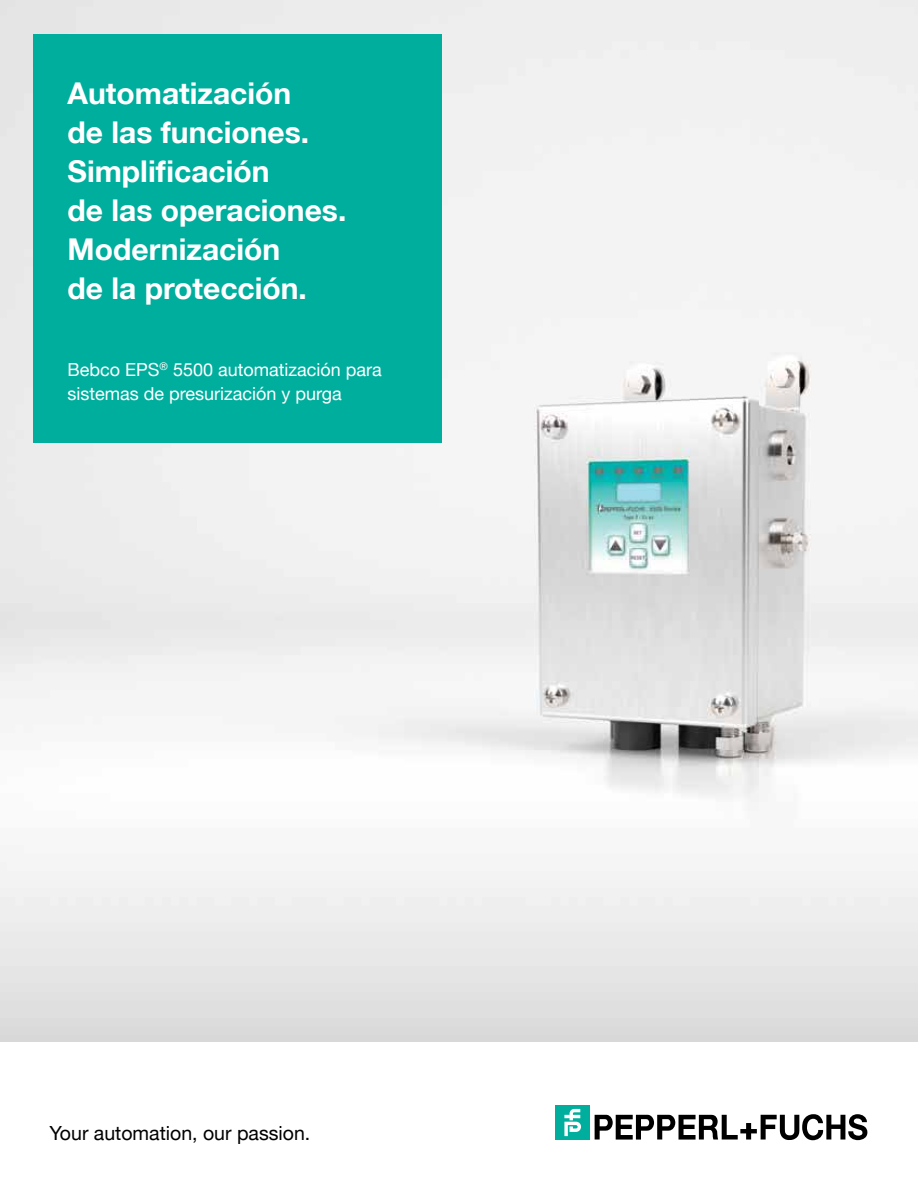
<style>
.page{position:relative;width:918px;height:1188px;background:#fff}
.page>*{position:absolute;margin:0;border:0;box-sizing:border-box;transform-origin:0 0}
.t1{font:700 30px/39px "Helvetica Neue LT";color:#fff}
.t2{font:19.5px "Helvetica Neue LT";color:#000}
.t3{font:18px/24.3px "Helvetica Neue LT";color:#fff}
</style>
<div class="page">
<svg style="left:595px;top:1114px;width:273px;height:26px"></svg>
<div style="left:556px;top:1106px;width:34px;height:34px;background:#00ae9d"></div>
<svg style="left:564px;top:1109px;width:17px;height:27px"></svg>
<img style="left:0;top:0;width:918px;height:1042px">
<div style="left:34px;top:34px;width:408px;height:408px;background:#00ae9d"></div>
<p class="t1" style="left:68px;top:73px;width:280px">Automatización<br>de las funciones.<br>Simplificación<br>de las operaciones.<br>Modernización<br>de la protección.</p>
<p class="t3" style="left:68px;top:357px;width:316px">Bebco EPS<sup>®</sup> 5500 automatización para sistemas de presurización y purga</p>
<p class="t2" style="left:50px;top:1121px;width:262px">Your automation, our passion.</p>
</div>
